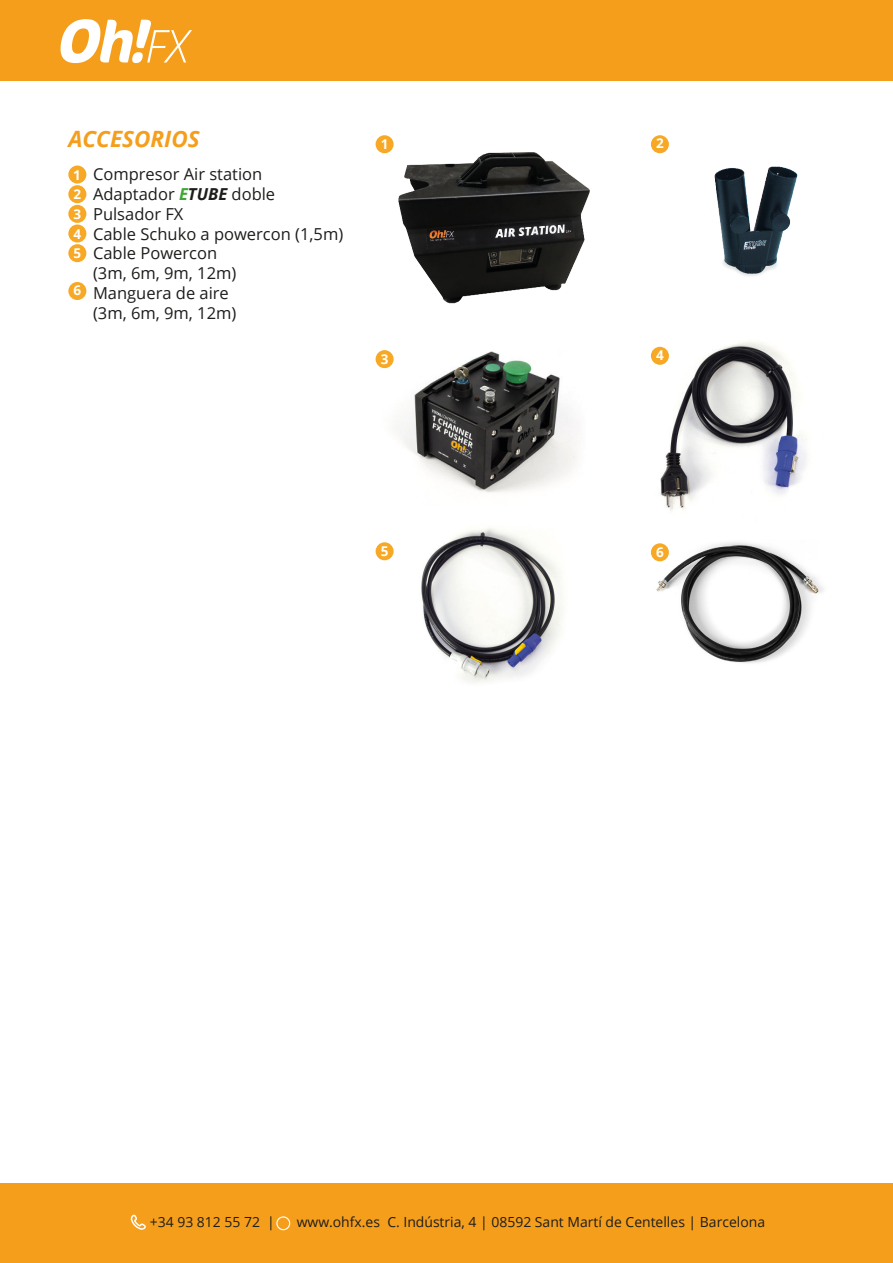
<style>
.page{position:relative;width:893px;height:1263px;background:#fff}
.page>*{position:absolute;margin:0;border:0;box-sizing:border-box;transform-origin:0 0}
.t1{font:italic 700 22.5px "Open Sans";color:#f59e1b}
.t2{font:16.5px "Open Sans";color:#1d1d1b}
.t3{font:13.95px "Open Sans";color:#1d1d1b}
.t4{font:700 13.5px "Open Sans";color:#fff}
.s1{font-weight:700;font-style:italic;color:#3fa535}
.s2{font-weight:700;font-style:italic}
</style>
<div class="page">
<div style="left:0;top:1184px;width:893px;height:79px;background:#f59e1b"></div>
<svg style="left:130px;top:1214px;width:16px;height:16px"></svg>
<div style="left:276px;top:1216px;width:14px;height:14px;border:1px solid #fff;border-radius:50%"></div>
<div style="left:0;top:0;width:893px;height:81px;background:#f59e1b"></div>
<svg style="left:60px;top:19px;width:132px;height:44px"></svg>
<img style="left:650px;top:542px;width:173px;height:121px">
<img style="left:375px;top:350px;width:203px;height:143px">
<img style="left:714px;top:166px;width:84px;height:110px">
<img style="left:375px;top:135px;width:215px;height:169px">
<img style="left:388px;top:528px;width:175px;height:155px">
<img style="left:650px;top:341px;width:157px;height:171px">
<div style="left:68px;top:166px;width:18px;height:18px;background:#f7a824;border-radius:50%"></div>
<div style="left:376px;top:135px;width:18px;height:18px;background:#f7a824;border-radius:50%"></div>
<div style="left:68px;top:185px;width:18px;height:18px;background:#f7a824;border-radius:50%"></div>
<div style="left:68px;top:205px;width:18px;height:18px;background:#f7a824;border-radius:50%"></div>
<div style="left:651px;top:135px;width:18px;height:18px;background:#f7a824;border-radius:50%"></div>
<div style="left:68px;top:224px;width:18px;height:19px;background:#f7a824;border-radius:50%"></div>
<div style="left:376px;top:350px;width:18px;height:18px;background:#f7a824;border-radius:50%"></div>
<div style="left:68px;top:244px;width:18px;height:18px;background:#f7a824;border-radius:50%"></div>
<div style="left:68px;top:282px;width:18px;height:18px;background:#f7a824;border-radius:50%"></div>
<div style="left:651px;top:347px;width:18px;height:18px;background:#f7a824;border-radius:50%"></div>
<div style="left:376px;top:542px;width:18px;height:18px;background:#f7a824;border-radius:50%"></div>
<div style="left:651px;top:543px;width:18px;height:18px;background:#f7a824;border-radius:50%"></div>
<p class="t1" style="left:68px;top:123px;width:133px">ACCESORIOS</p>
<p class="t4" style="left:73px;top:165px;width:9px">1</p>
<p class="t2" style="left:93px;top:163px;width:171px">Compresor Air station</p>
<p class="t2" style="left:93px;top:183px;width:184px">Adaptador <span class="s1">E</span><span class="s2">TUBE</span> doble</p>
<p class="t2" style="left:93px;top:202px;width:92px">Pulsador FX</p>
<p class="t2" style="left:93px;top:222px;width:252px">Cable Schuko a powercon (1,5m)</p>
<p class="t2" style="left:93px;top:242px;width:126px">Cable Powercon</p>
<p class="t2" style="left:93px;top:262px;width:145px">(3m, 6m, 9m, 12m)</p>
<p class="t2" style="left:93px;top:282px;width:137px">Manguera de aire</p>
<p class="t2" style="left:93px;top:301px;width:145px">(3m, 6m, 9m, 12m)</p>
<p class="t4" style="left:74px;top:185px;width:9px">2</p>
<p class="t4" style="left:74px;top:204px;width:9px">3</p>
<p class="t4" style="left:74px;top:224px;width:9px">4</p>
<p class="t4" style="left:74px;top:244px;width:9px">5</p>
<p class="t4" style="left:74px;top:281px;width:9px">6</p>
<p class="t4" style="left:381px;top:135px;width:9px">1</p>
<p class="t4" style="left:381px;top:349px;width:9px">3</p>
<p class="t4" style="left:656px;top:134px;width:9px">2</p>
<p class="t4" style="left:656px;top:346px;width:9px">4</p>
<p class="t4" style="left:381px;top:542px;width:9px">5</p>
<p class="t4" style="left:656px;top:543px;width:9px">6</p>
<p class="t3" style="left:150px;top:1212px;width:127px">+34 93 812 55 72 |</p>
<p class="t3" style="left:297px;top:1212px;width:470px">www.ohfx.es C. Indústria, 4 | 08592 Sant Martí de Centelles | Barcelona</p>
</div>
